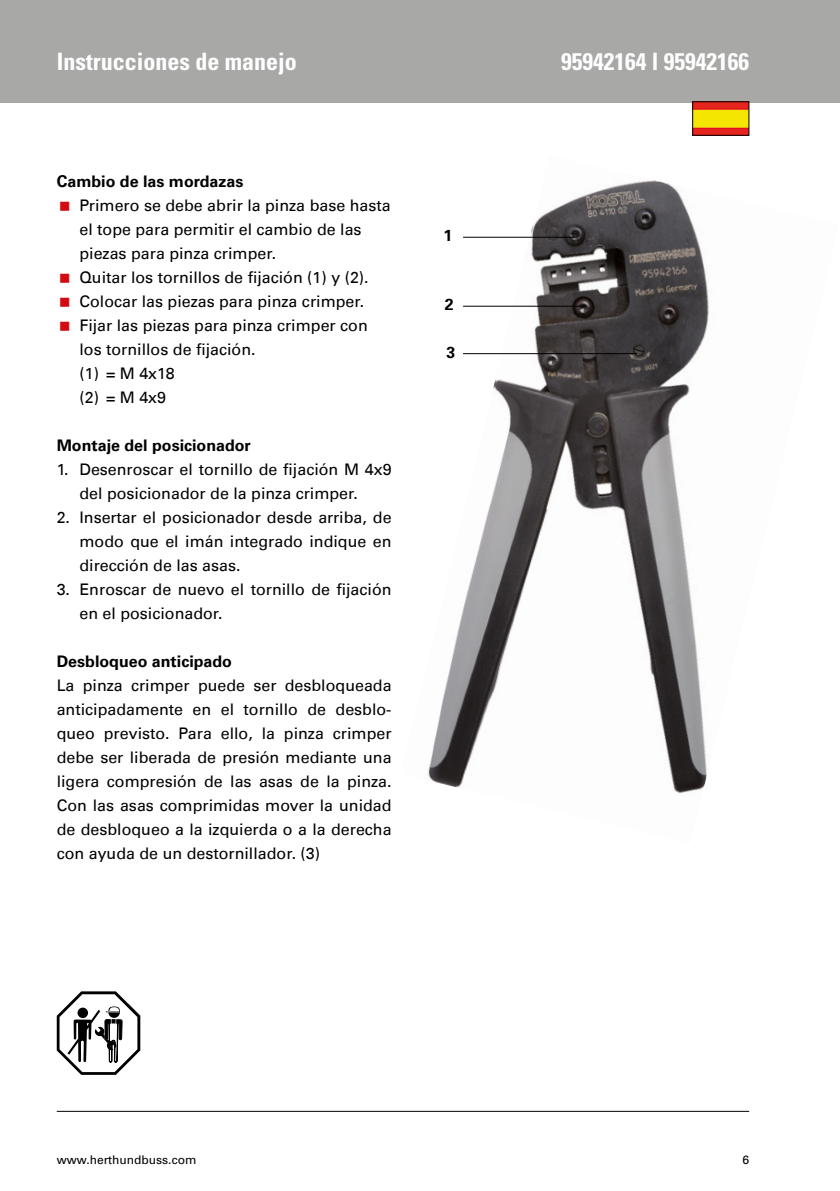
<style>
.page{position:relative;width:840px;height:1191px;background:#fff}
.page>*{position:absolute;margin:0;border:0;box-sizing:border-box;transform-origin:0 0}
.t1{font:700 condensed 24px "Univers";color:#fff}
.t2{font:16px/24px "Univers Com 55 Roman";color:#000}
.t3{font:700 16px "Univers Com 65";color:#000}
.t4{font:700 16px "Univers";color:#000}
.t5{font:12px "Univers";color:#000}
</style>
<div class="page">
<div style="left:0;top:0;width:839px;height:102px;background:#a8a8a7"></div>
<hr style="left:57px;top:1111px;width:691px;height:1px;background:#000">
<img style="left:694px;top:103px;width:52px;height:30px">
<svg style="left:57px;top:991px;width:83px;height:83px"></svg>
<img style="left:428px;top:180px;width:281px;height:613px">
<hr style="left:463px;top:237px;width:111px;height:1px;background:#000">
<hr style="left:463px;top:306px;width:119px;height:1px;background:#000">
<hr style="left:463px;top:353px;width:173px;height:1px;background:#000">
<h1 class="t1" style="left:57px;top:47px;width:241px">Instrucciones de manejo</h1>
<h1 class="t1" style="left:561px;top:47px;width:189px">95942164 l 95942166</h1>
<p class="t3" style="left:57px;top:171px;width:188px">Cambio de las mordazas</p>
<p class="t2" style="left:79px;top:193px;width:312px">Primero se debe abrir la pinza base hasta el tope para permitir el cambio de las piezas para pinza crimper.<br>Quitar los tornillos de fijación (1) y (2).<br>Colocar las piezas para pinza crimper.<br>Fijar las piezas para pinza crimper con los tornillos de fijación.<br>(1) = M 4x18<br>(2) = M 4x9</p>
<p class="t3" style="left:57px;top:435px;width:195px">Montaje del posicionador</p>
<p class="t2" style="left:79px;top:457px;width:313px;text-indent:-23px">1. Desenroscar el tornillo de fijación M 4x9 del posicionador de la pinza crimper.</p>
<p class="t2" style="left:79px;top:505px;width:313px;text-align:justify;text-indent:-23px">2. Insertar el posicionador desde arriba, de modo que el imán integrado indique en dirección de las asas.</p>
<p class="t2" style="left:79px;top:577px;width:313px;text-indent:-23px">3. Enroscar de nuevo el tornillo de fijación en el posicionador.</p>
<p class="t3" style="left:57px;top:651px;width:177px">Desbloqueo anticipado</p>
<p class="t2" style="left:57px;top:673px;width:336px;text-align:justify">La pinza crimper puede ser desbloqueada anticipadamente en el tornillo de desblo&shy;queo previsto. Para ello, la pinza crimper debe ser liberada de presión mediante una ligera compresión de las asas de la pinza.<br>Con las asas comprimidas mover la unidad de desbloqueo a la izquierda o a la derecha con ayuda de un destornillador. (3)</p>
<p class="t4" style="left:443px;top:225px;width:10px">1</p>
<p class="t4" style="left:444px;top:294px;width:10px">2</p>
<p class="t4" style="left:446px;top:342px;width:10px">3</p>
<p class="t5" style="left:57px;top:1152px;width:141px">www.herthundbuss.com</p>
<p class="t5" style="left:742px;top:1152px;width:8px">6</p>
</div>
